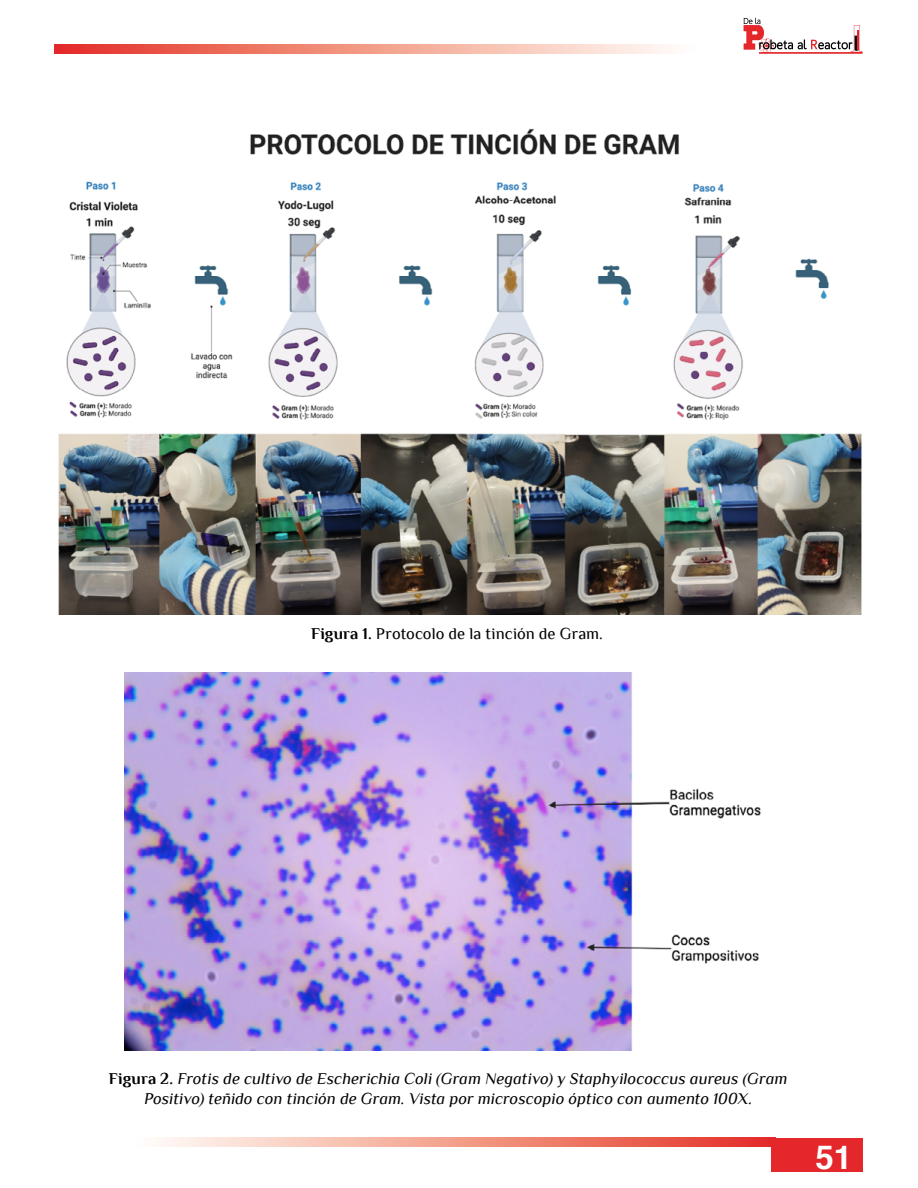
<style>
.page{position:relative;width:918px;height:1188px;background:#fff}
.page>*{position:absolute;margin:0;border:0;box-sizing:border-box;transform-origin:0 0}
.t1{font:700 33px "Helvetica";color:#fff}
.Citas{font:italic 16.5px/19.8px "Philosopher";color:#000;text-align:center}
.Citas-2{font:16.5px "Philosopher";letter-spacing:.005em;color:#000}
.s1{font-weight:700}
.s2{font-weight:700;font-style:normal}
</style>
<div class="page">
<svg style="left:54px;top:45px;width:617px;height:9px;background:#f19788"></svg>
<div style="left:771px;top:1138px;width:92px;height:33px;background:#e3272b"></div>
<svg style="left:159px;top:1138px;width:612px;height:9px;background:#f19889"></svg>
<svg style="left:744px;top:18px;width:119px;height:36px"></svg>
<img style="left:58px;top:128px;width:804px;height:487px">
<img style="left:125px;top:672px;width:636px;height:378px">
<p class="Citas-2" style="left:311px;top:625px;width:293px"><span class="s1">Figura 1.</span> Protocolo de la tinción de Gram.</p>
<p class="Citas" style="left:109px;top:1069px;width:680px"><span class="s2">Figura 2.</span> Frotis de cultivo de Escherichia Coli (Gram Negativo) y Staphyilococcus aureus (Gram<br>Positivo) teñido con tinción de Gram. Vista por microscopio óptico con aumento 100X.</p>
<h1 class="t1" style="left:815px;top:1130px;width:38px">51</h1>
</div>
